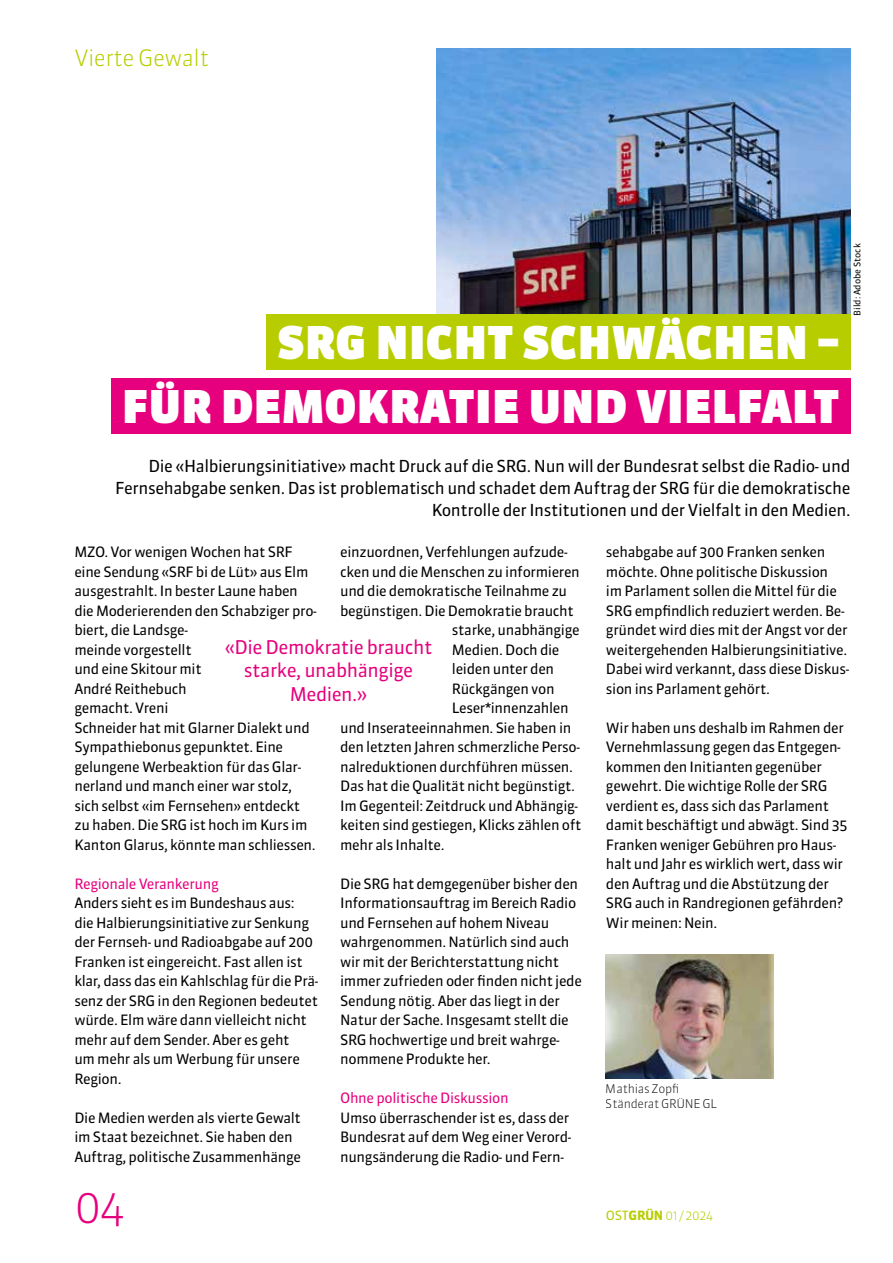
<style>
.page{position:relative;width:893px;height:1263px;background:#fff}
.page>*{position:absolute;margin:0;border:0;box-sizing:border-box;transform-origin:0 0}
.t1{font:900 45px "Sanuk OT";letter-spacing:.01em;color:#fff}
.t2{font:300 45px "Sanuk OT";color:#e6007d}
.t3{font:300 22.5px "Sanuk OT";letter-spacing:-.025em;color:#b7cd00}
.t4{font:18.9px/23.4px "Sanuk OT";letter-spacing:-.025em;color:#e6007d;text-align:center}
.t5{font:16.5px/22.2px "Sanuk OT";letter-spacing:-.025em;color:#000;text-align:right}
.t6{font:14.25px/19.5px "Sanuk OT";letter-spacing:-.025em;color:#000}
.t7{font:14.25px "Sanuk OT";letter-spacing:-.025em;color:#e6007d}
.t8{font:300 12.75px "Sanuk OT";color:#b7cd00}
.t9{font:300 12px/15px "Sanuk OT";letter-spacing:-.025em;color:#000}
.t10{font:9px "Sanuk OT";color:#000}
.s1{font-size:19.5px}
.s2{font-weight:400}
.s3{font-weight:700}
</style>
<div class="page">
<div style="left:111px;top:378px;width:739px;height:56px;background:#e6007d"></div>
<img style="left:606px;top:955px;width:168px;height:123px">
<img style="left:437px;top:49px;width:414px;height:276px">
<div style="left:266px;top:315px;width:584px;height:55px;background:#b7cd00"></div>
<h2 class="t3" style="left:74px;top:44px;width:136px">Vierte Gewalt</h2>
<h1 class="t1" style="left:277px;top:314px;width:564px">SRG NICHT SCHWÄCHEN –</h1>
<h1 class="t1" style="left:122px;top:378px;width:719px">FÜR DEMOKRATIE UND VIELFALT</h1>
<p class="t10" style="left:852px;top:316px;width:74px;rotate:-90deg">Bild: Adobe Stock</p>
<p class="t5" style="left:115px;top:455px;width:737px">Die «Halbierungsinitiative» macht Druck auf die SRG. Nun will der Bundesrat selbst die Radio- und<br>Fernsehabgabe senken. Das ist problematisch und schadet dem Auftrag der SRG für die demokratische<br>Kontrolle der Institutionen und der Vielfalt in den Medien.</p>
<p class="t6" style="left:340px;top:542px;width:229px">einzuordnen, Verfehlungen aufzude-</p>
<p class="t6" style="left:340px;top:562px;width:241px">cken und die Menschen zu informieren</p>
<p class="t6" style="left:340px;top:581px;width:229px">und die demokratische Teilnahme zu</p>
<p class="t6" style="left:340px;top:601px;width:235px">begünstigen. Die Demokratie braucht</p>
<p class="t6" style="left:452px;top:620px;width:129px">starke, unabhängige</p>
<p class="t6" style="left:452px;top:640px;width:109px">Medien. Doch die</p>
<p class="t6" style="left:452px;top:659px;width:104px">leiden unter den</p>
<p class="t6" style="left:452px;top:679px;width:104px">Rückgängen von</p>
<p class="t6" style="left:452px;top:698px;width:118px">Leser*innenzahlen</p>
<p class="t6" style="left:340px;top:718px;width:233px">und Inserateeinnahmen. Sie haben in</p>
<p class="t6" style="left:340px;top:737px;width:241px">den letzten Jahren schmerzliche Perso-</p>
<p class="t6" style="left:340px;top:757px;width:234px">nalreduktionen durchführen müssen.</p>
<p class="t6" style="left:340px;top:776px;width:236px">Das hat die Qualität nicht begünstigt.</p>
<p class="t6" style="left:340px;top:796px;width:239px">Im Gegenteil: Zeitdruck und Abhängig-</p>
<p class="t6" style="left:340px;top:815px;width:243px">keiten sind gestiegen, Klicks zählen oft</p>
<p class="t6" style="left:340px;top:835px;width:106px">mehr als Inhalte.</p>
<p class="t6" style="left:340px;top:874px;width:243px">Die SRG hat demgegenüber bisher den Informationsauftrag im Bereich Radio und Fernsehen auf hohem Niveau wahrgenommen. Natürlich sind auch wir mit der Berichterstattung nicht immer zufrieden oder finden nicht jede Sendung nötig. Aber das liegt in der Natur der Sache. Insgesamt stellt die SRG hochwertige und breit wahrge&shy;nommene Produkte her.</p>
<p class="t7" style="left:340px;top:1089px;width:170px">Ohne politische Diskussion</p>
<p class="t6" style="left:340px;top:1108px;width:233px">Umso überraschender ist es, dass der<br>Bundesrat auf dem Weg einer Verord&shy;nungsänderung die Radio- und Fern-</p>
<p class="t6" style="left:606px;top:542px;width:245px">sehabgabe auf 300 Franken senken möchte. Ohne politische Diskussion<br>im Parlament sollen die Mittel für die SRG empfindlich reduziert werden. Be&shy;gründet wird dies mit der Angst vor der weitergehenden Halbierungsinitiative.<br>Dabei wird verkannt, dass diese Diskus&shy;sion ins Parlament gehört.</p>
<p class="t6" style="left:606px;top:718px;width:243px">Wir haben uns deshalb im Rahmen der Vernehmlassung gegen das Entgegen&shy;kommen den Initianten gegenüber gewehrt. Die wichtige Rolle der SRG verdient es, dass sich das Parlament damit beschäftigt und abwägt. Sind 35<br>Franken weniger Gebühren pro Haus&shy;halt und Jahr es wirklich wert, dass wir den Auftrag und die Abstützung der SRG auch in Randregionen gefährden?<br>Wir meinen: Nein.</p>
<p class="t6" style="left:74px;top:542px;width:244px">MZO. Vor wenigen Wochen hat SRF eine Sendung «SRF bi de Lüt» aus Elm ausgestrahlt. In bester Laune haben die Moderierenden den Schabziger pro&shy;biert, die Landsge-<br>meinde vorgestellt<br>und eine Skitour mit<br>André Reithebuch<br>gemacht. Vreni<br>Schneider hat mit Glarner Dialekt und<br>Sympathiebonus gepunktet. Eine gelungene Werbeaktion für das Glar&shy;nerland und manch einer war stolz, sich selbst «im Fernsehen» entdeckt zu haben. Die SRG ist hoch im Kurs im<br>Kanton Glarus, könnte man schliessen.</p>
<p class="t7" style="left:74px;top:875px;width:146px">Regionale Verankerung</p>
<p class="t6" style="left:74px;top:893px;width:245px">Anders sieht es im Bundeshaus aus:<br>die Halbierungsinitiative zur Senkung der Fernseh- und Radioabgabe auf 200<br>Franken ist eingereicht. Fast allen ist klar, dass das ein Kahlschlag für die Prä&shy;senz der SRG in den Regionen bedeutet würde. Elm wäre dann vielleicht nicht mehr auf dem Sender. Aber es geht<br>um mehr als um Werbung für unsere Region.</p>
<p class="t6" style="left:74px;top:1108px;width:228px">Die Medien werden als vierte Gewalt im Staat bezeichnet. Sie haben den<br>Auftrag, politische Zusammenhänge</p>
<h3 class="t4" style="left:225px;top:635px;width:209px">«Die Demokratie braucht starke, unabhängige<br>Medien.<span class="s1">»</span></h3>
<p class="t9" style="left:606px;top:1081px;width:112px">Mathias Zopfi<br>Ständerat GRÜNE GL</p>
<h1 class="t2" style="left:74px;top:1179px;width:52px">04</h1>
<p class="t8" style="left:606px;top:1207px;width:109px"><span class="s2">OST</span><span class="s3">GRÜN</span> 01 / 2024</p>
</div>
